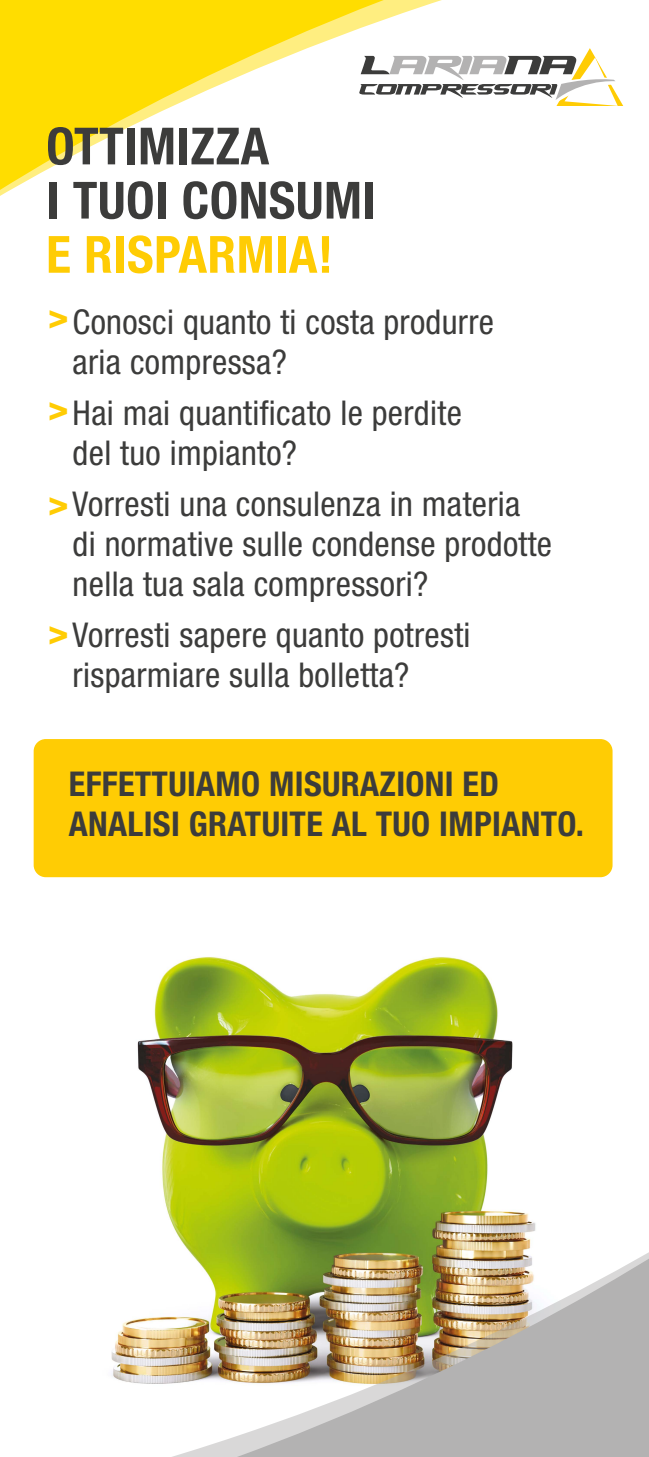
<style>
.page{position:relative;width:649px;height:1457px;background:#fff}
.page>*{position:absolute;margin:0;border:0;box-sizing:border-box;transform-origin:0 0}
.t1{font:700 condensed 51.3px/54.2px "Helvetica Neue";letter-spacing:.01em;color:#3c3c3b}
.t2{font:700 condensed 51.3px "Helvetica Neue";letter-spacing:.01em;color:#ffcc04}
.t3{font:condensed 34.2px/39.9px "Helvetica Neue";letter-spacing:.01em;color:#3c3c3b}
.t4{font:700 condensed 34.2px/39.9px "Helvetica Neue";letter-spacing:.01em;color:#3c3c3b}
.t5{font:900 expanded 34.2px "Helvetica Neue";color:#ffcc04}
</style>
<div class="page">
<img style="left:137px;top:957px;width:376px;height:176px">
<img style="left:111px;top:1136px;width:538px;height:321px">
<svg style="left:0;top:0;width:624px;height:196px"></svg>
<svg style="left:359px;top:48px;width:264px;height:59px"></svg>
<div style="left:34px;top:739px;width:578px;height:138px;background:#ffcc04;border-radius:12px"></div>
<h1 class="t1" style="left:46px;top:118px;width:331px">OTTIMIZZA<br>I TUOI CONSUMI</h1>
<h1 class="t2" style="left:46px;top:223px;width:288px">E RISPARMIA!</h1>
<p class="t3" style="left:73px;top:301px;width:423px">Conosci quanto ti costa produrre aria compressa?</p>
<p class="t3" style="left:73px;top:392px;width:391px">Hai mai quantificato le perdite del tuo impianto?</p>
<p class="t3" style="left:73px;top:484px;width:481px">Vorresti una consulenza in materia di normative sulle condense prodotte nella tua sala compressori?</p>
<p class="t3" style="left:73px;top:615px;width:399px">Vorresti sapere quanto potresti risparmiare sulla bolletta?</p>
<p class="t5" style="left:48px;top:294px;width:22px">&gt;</p>
<p class="t5" style="left:48px;top:386px;width:22px">&gt;</p>
<p class="t5" style="left:48px;top:480px;width:22px">&gt;</p>
<p class="t5" style="left:48px;top:610px;width:22px">&gt;</p>
<p class="t4" style="left:69px;top:763px;width:517px">EFFETTUIAMO MISURAZIONI ED<br>ANALISI GRATUITE AL TUO IMPIANTO.</p>
</div>
